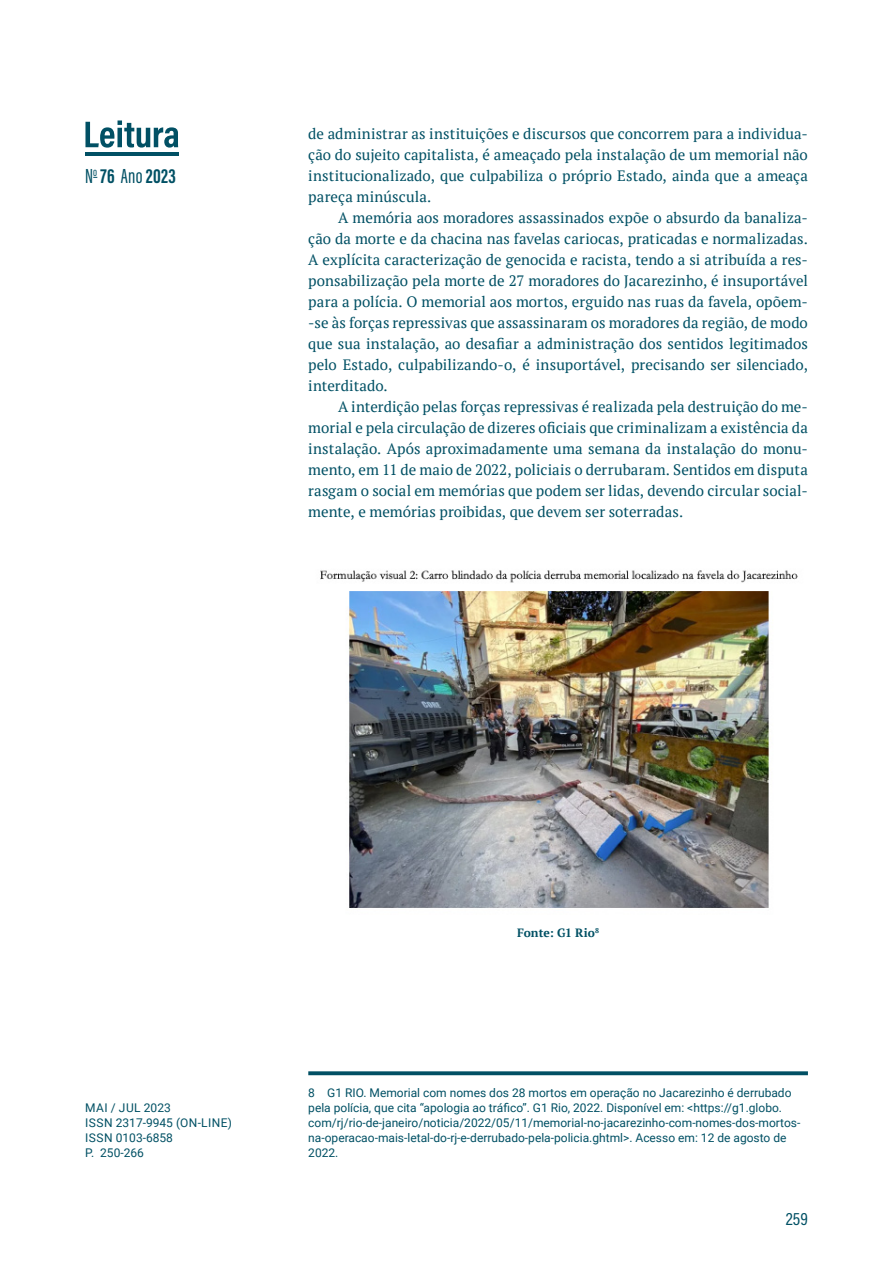
<style>
.page{position:relative;width:893px;height:1263px;background:#fff}
.page>*{position:absolute;margin:0;border:0;box-sizing:border-box;transform-origin:0 0}
.t1{font:700 21px "Acumin Pro Extra Cond";letter-spacing:.015em;color:#015064}
.t2{font:18px "Acumin Pro Cond";color:#015064}
.TXT_Paragrafo-com-re{font:15px/21px "PT Serif";color:#015064;text-align:justify}
.RODAPE{font:12px/15px "Roboto";color:#015064}
.TXT_Legendas{font:700 12px "PT Serif";color:#015064}
.s1{font-weight:400}
</style>
<div class="page">
<svg style="left:85px;top:120px;width:93px;height:28px"></svg>
<hr style="left:85px;top:152px;width:94px;height:4px;background:#015064">
<svg style="left:308px;top:1071px;width:500px;height:4px;background:#165e71"></svg>
<img style="left:320px;top:570px;width:478px;height:338px">
<h1 class="t1" style="left:85px;top:163px;width:92px"><span class="s1">N</span><sup>o</sup> 76 <span class="s1">Ano</span> 2023</h1>
<p class="TXT_Paragrafo-com-re" style="left:308px;top:123px;width:501px">de administrar as instituições e discursos que concorrem para a individua&shy;ção do sujeito capitalista, é ameaçado pela instalação de um memorial não institucionalizado, que culpabiliza o próprio Estado, ainda que a ameaça pareça minúscula.</p>
<p class="TXT_Paragrafo-com-re" style="left:308px;top:207px;width:501px;text-indent:30px">A memória aos moradores assassinados expõe o absurdo da banaliza&shy;ção da morte e da chacina nas favelas cariocas, praticadas e normalizadas.<br>A explícita caracterização de genocida e racista, tendo a si atribuída a res&shy;ponsabilização pela morte de 27 moradores do Jacarezinho, é insuportável para a polícia. O memorial aos mortos, erguido nas ruas da favela, opõem--se às forças repressivas que assassinaram os moradores da região, de modo que sua instalação, ao desafiar a administração dos sentidos legitimados pelo Estado, culpabilizando-o, é insuportável, precisando ser silenciado, interditado.</p>
<p class="TXT_Paragrafo-com-re" style="left:308px;top:396px;width:501px;text-indent:30px">A interdição pelas forças repressivas é realizada pela destruição do me&shy;morial e pela circulação de dizeres oficiais que criminalizam a existência da instalação. Após aproximadamente uma semana da instalação do monu&shy;mento, em 11 de maio de 2022, policiais o derrubaram. Sentidos em disputa rasgam o social em memórias que podem ser lidas, devendo circular social&shy;mente, e memórias proibidas, que devem ser soterradas.</p>
<p class="RODAPE" style="left:85px;top:1099px;width:148px">MAI / JUL 2023<br>ISSN 2317-9945 (ON-LINE)<br>ISSN 0103-6858<br>P. 250-266</p>
<p class="TXT_Legendas" style="left:517px;top:925px;width:84px">Fonte: G1 Rio<sup>8</sup></p>
<p class="RODAPE" style="left:308px;top:1084px;width:494px">8 G1 RIO. Memorial com nomes dos 28 mortos em operação no Jacarezinho é derrubado pela polícia, que cita “apologia ao tráfico”. G1 Rio, 2022. Disponível em: &lt;https://g1.globo. com/rj/rio-de-janeiro/noticia/2022/05/11/memorial-no-jacarezinho-com-nomes-dos-mortos&shy;na-operacao-mais-letal-do-rj-e-derrubado-pela-policia.ghtml&gt;. Acesso em: 12 de agosto de 2022.</p>
<p class="t2" style="left:786px;top:1207px;width:24px">259</p>
</div>
